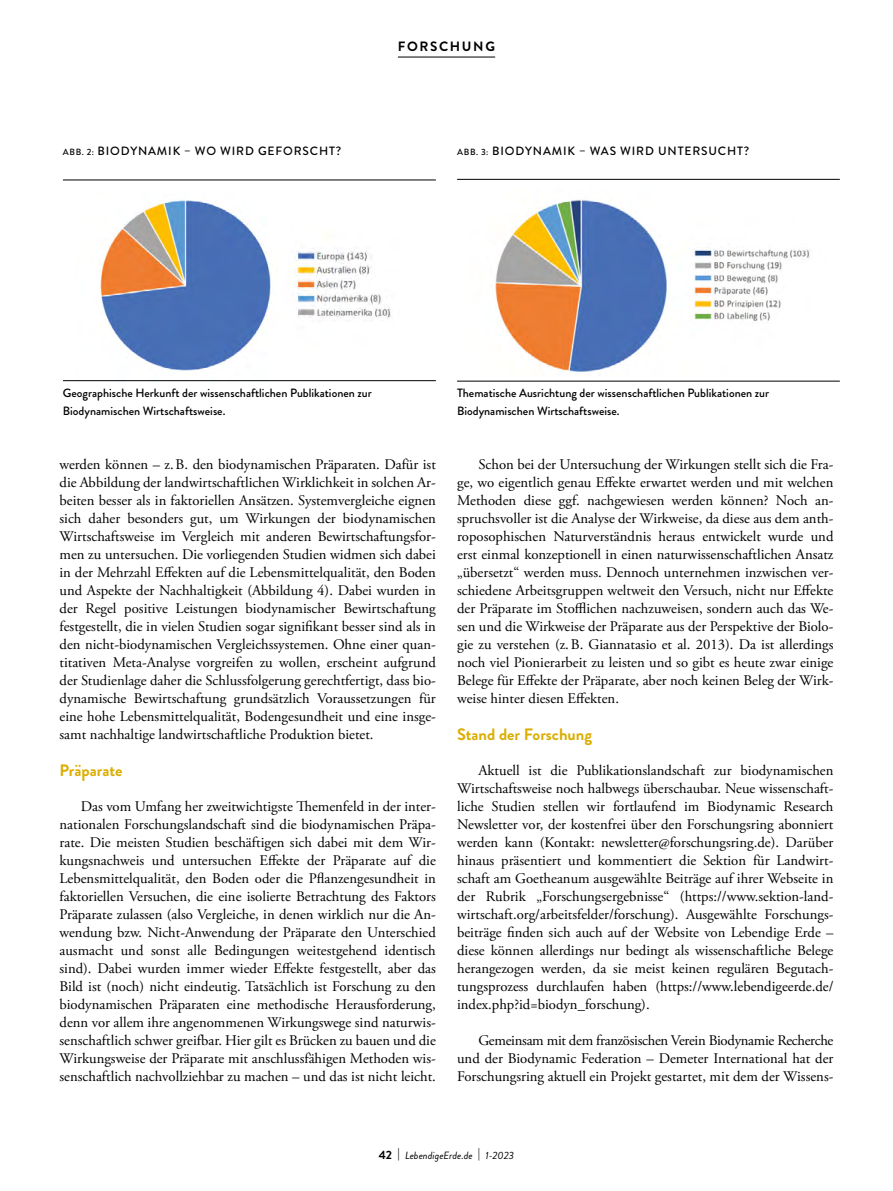
<style>
.page{position:relative;width:893px;height:1191px;background:#fff}
.page>*{position:absolute;margin:0;border:0;box-sizing:border-box;transform-origin:0 0}
.t1{font:700 16.5px "Brandon Grotesque";letter-spacing:-.01em;color:#dbae00}
.t2{font:14.7px/18px "Adobe Garamond Pro";color:#000;text-align:justify}
.t3{font:700 13.5px "Brandon Grotesque";letter-spacing:.12em;color:#000}
.t4{font:500 12px/18px "Brandon Grotesque";color:#000}
.t5{font:500 12px "Brandon Grotesque";letter-spacing:.07em;color:#000}
.t6{font:italic 10.5px "Brandon Grotesque";color:#000}
.s1{font-size:9px}
.s2{font-weight:700;font-style:normal;font-size:12px}
.s3{font-style:normal;font-size:12px}
</style>
<div class="page">
<img style="left:495px;top:199px;width:315px;height:177px">
<img style="left:75px;top:199px;width:215px;height:183px">
<img style="left:291px;top:248px;width:109px;height:134px">
<hr style="left:457px;top:179px;width:383px;height:1px;background:#000">
<hr style="left:457px;top:381px;width:383px;height:1px;background:#000">
<hr style="left:63px;top:180px;width:373px;height:1px;background:#000">
<hr style="left:63px;top:380px;width:373px;height:1px;background:#000">
<hr style="left:398px;top:57px;width:97px;height:1px;background:#000">
<p class="t3" style="left:398px;top:37px;width:95px">Forschung</p>
<p class="t5" style="left:63px;top:142px;width:280px"><span class="s1">Abb. 2:</span> BIODYNAMIK – WO WIRD GEFORSCHT?</p>
<p class="t5" style="left:457px;top:143px;width:294px"><span class="s1">Abb. 3:</span> BIODYNAMIK – WAS WIRD U NTERSUCHT?</p>
<p class="t4" style="left:63px;top:384px;width:310px">Geographische Herkunft der wissenschaftlichen Publikationen zur<br>Biodynamischen Wirtschaftsweise.</p>
<p class="t4" style="left:457px;top:384px;width:314px">Thematische Ausrichtung der wissenschaftlichen Publikationen zur<br>Biodynamischen Wirtschaftsweise.</p>
<p class="t2" style="left:60px;top:455px;width:378px">werden können – z.B. den biodynamischen Präparaten. Dafür ist die Abbildung der landwirtschaftlichen Wirklichkeit in solchen Ar&shy;beiten besser als in faktoriellen Ansätzen. Systemvergleiche eignen sich daher besonders gut, um Wirkungen der biodynamischen Wirtschaftsweise im Vergleich mit anderen Bewirtschaftungsfor&shy;men zu untersuchen. Die vorliegenden Studien widmen sich dabei in der Mehrzahl Effekten auf die Lebensmittelqualität, den Boden und Aspekte der Nachhaltigkeit (Abbildung 4). Dabei wurden in der Regel positive Leistungen biodynamischer Bewirtschaftung festgestellt, die in vielen Studien sogar signifikant besser sind als in den nicht-biodynamischen Vergleichssystemen. Ohne einer quan&shy;titativen Meta-Analyse vorgreifen zu wollen, erscheint aufgrund der Studienlage daher die Schlussfolgerung gerechtfertigt, dass bio&shy;dynamische Bewirtschaftung grundsätzlich Voraussetzungen für eine hohe Lebensmittelqualität, Bodengesundheit und eine insge&shy;samt nachhaltige landwirtschaftliche Produktion bietet.</p>
<p class="t1" style="left:60px;top:759px;width:64px">Präparate</p>
<p class="t2" style="left:60px;top:797px;width:378px;text-indent:21px">Das vom Umfang her zweitwichtigste Themenfeld in der inter&shy;nationalen Forschungslandschaft sind die biodynamischen Präpa&shy;rate. Die meisten Studien beschäftigen sich dabei mit dem Wir&shy;kungsnachweis und untersuchen Effekte der Präparate auf die Lebensmittelqualität, den Boden oder die Pflanzengesundheit in faktoriellen Versuchen, die eine isolierte Betrachtung des Faktors Präparate zulassen (also Vergleiche, in denen wirklich nur die An&shy;wendung bzw. Nicht-Anwendung der Präparate den Unterschied ausmacht und sonst alle Bedingungen weitestgehend identisch sind). Dabei wurden immer wieder Effekte festgestellt, aber das Bild ist (noch) nicht eindeutig. Tatsächlich ist Forschung zu den biodynamischen Präparaten eine methodische Herausforderung, denn vor allem ihre angenommenen Wirkungswege sind naturwis&shy;senschaftlich schwer greifbar. Hier gilt es Brücken zu bauen und die Wirkungsweise der Präparate mit anschlussfähigen Methoden wis&shy;senschaftlich nachvollziehbar zu machen – und das ist nicht leicht.</p>
<p class="t2" style="left:457px;top:455px;width:378px;text-indent:21px">Schon bei der Untersuchung der Wirkungen stellt sich die Fra&shy;ge, wo eigentlich genau Effekte erwartet werden und mit welchen Methoden diese ggf. nachgewiesen werden können? Noch an&shy;spruchsvoller ist die Analyse der Wirkweise, da diese aus dem anth&shy;roposophischen Naturverständnis heraus entwickelt wurde und erst einmal konzeptionell in einen naturwissenschaftlichen Ansatz „übersetzt“ werden muss. Dennoch unternehmen inzwischen ver&shy;schiedene Arbeitsgruppen weltweit den Versuch, nicht nur Effekte der Präparate im Stofflichen nachzuweisen, sondern auch das We&shy;sen und die Wirkweise der Präparate aus der Perspektive der Biolo&shy;gie zu verstehen (z.B. Giannatasio et al. 2013). Da ist allerdings noch viel Pionierarbeit zu leisten und so gibt es heute zwar einige Belege für Effekte der Präparate, aber noch keinen Beleg der Wirk&shy;weise hinter diesen Effekten.</p>
<p class="t1" style="left:457px;top:723px;width:136px">Stand der Forschung</p>
<p class="t2" style="left:457px;top:761px;width:378px;text-indent:21px">Aktuell ist die Publikationslandschaft zur biodynamischen Wirtschaftsweise noch halbwegs überschaubar. Neue wissenschaft&shy;liche Studien stellen wir fortlaufend im Biodynamic Research Newsletter vor, der kostenfrei über den Forschungsring abonniert werden kann (Kontakt: newsletter@forschungsring.de). Darüber hinaus präsentiert und kommentiert die Sektion für Landwirt&shy;schaft am Goetheanum ausgewählte Beiträge auf ihrer Webseite in der Rubrik „Forschungsergebnisse“ (https://www.sektion-land&shy;wirtschaft.org/arbeitsfelder/forschung). Ausgewählte Forschungs&shy;beiträge finden sich auch auf der Website von Lebendige Erde – diese können allerdings nur bedingt als wissenschaftliche Belege herangezogen werden, da sie meist keinen regulären Begutach&shy;tungsprozess durchlaufen haben (https://www.lebendigeerde.de/ index.php?id=biodyn_forschung).</p>
<p class="t2" style="left:457px;top:1031px;width:378px;text-indent:21px">Gemeinsam mit dem französischen Verein Biodynamie Recherche und der Biodynamic Federation – Demeter International hat der Forschungsring aktuell ein Projekt gestartet, mit dem der Wissens-</p>
<p class="t6" style="left:379px;top:1148px;width:137px"><span class="s2">42</span> <span class="s3">|</span> LebendigeErde.de <span class="s3">|</span> 1-2023</p>
</div>
